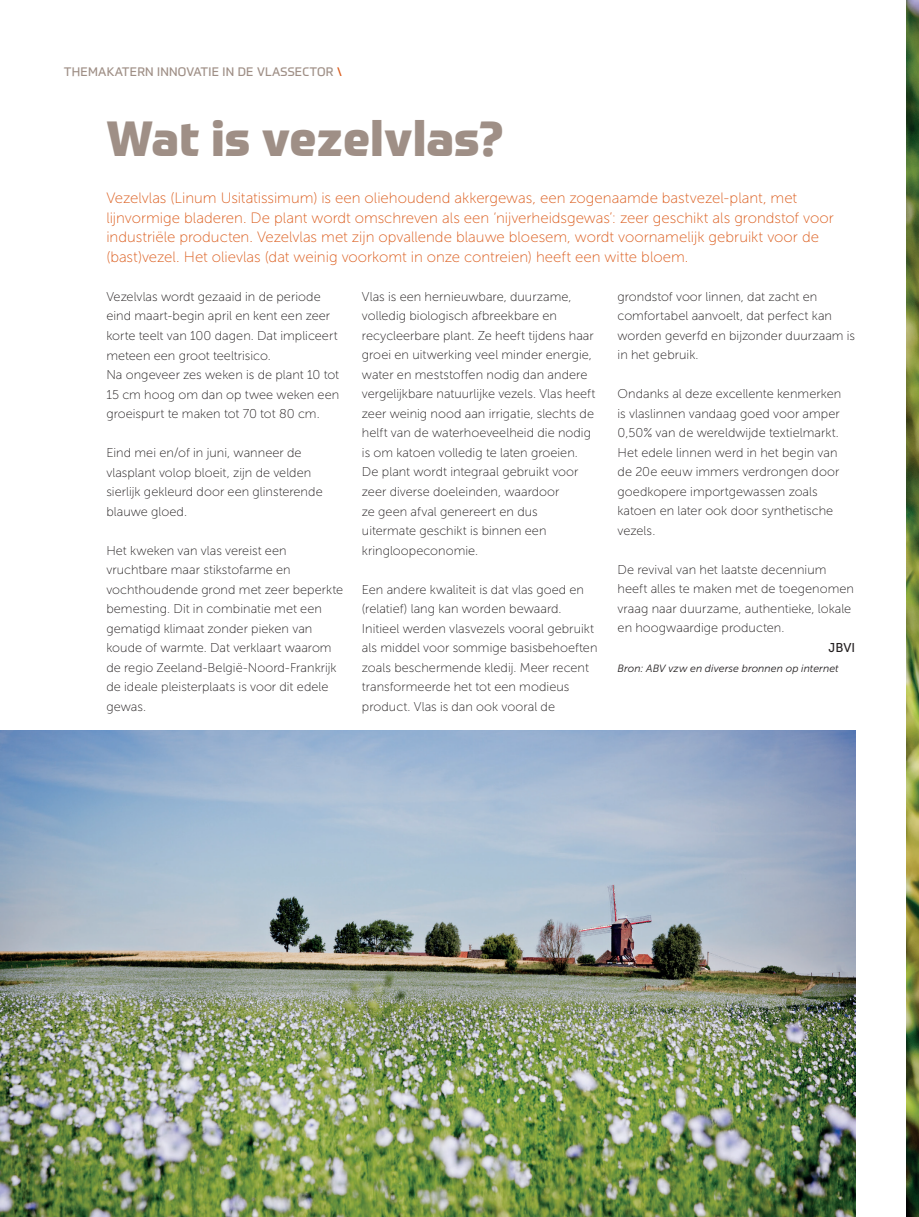
<style>
.page{position:relative;width:919px;height:1217px;background:#fff}
.page>*{position:absolute;margin:0;border:0;box-sizing:border-box;transform-origin:0 0}
.t1{font:800 48px "Prometo";letter-spacing:.01em;color:#9f8f86}
.t2{font:15px/19.5px "Museo Sans 100";color:#db5c1c}
.t3{font:12.75px/19.5px "Museo Sans 100";color:#231f20}
.t4{font:12.75px "Museo Sans 500";color:#231f20}
.t5{font:12px "Prometo";letter-spacing:.02em;color:#9f8f86}
.t6{font:italic 10.5px "Museo Sans 300";letter-spacing:.01em;color:#231f20}
.s1{color:#db5c1c}
</style>
<div class="page">
<img style="left:0;top:730px;width:855px;height:486px">
<img style="left:906px;top:0;width:12px;height:1216px">
<p class="t5" style="left:64px;top:64px;width:279px">THEMAKATERN INNOVATIE IN DE VLASSECTOR <span class="s1">\</span></p>
<h1 class="t1" style="left:106px;top:108px;width:398px">Wat is vezelvlas?</h1>
<p class="t2" style="left:106px;top:189px;width:728px">Vezelvlas (Linum Usitatissimum) is een oliehoudend akkergewas, een zogenaamde bastvezel-plant, met lijnvormige bladeren. De plant wordt omschreven als een ‘nijverheidsgewas’: zeer geschikt als grondstof voor industriële producten. Vezelvlas met zijn opvallende blauwe bloesem, wordt voornamelijk gebruikt voor de (bast)vezel. Het olievlas (dat weinig voorkomt in onze contreien) heeft een witte bloem.</p>
<p class="t3" style="left:106px;top:287px;width:234px">Vezelvlas wordt gezaaid in de periode eind maart-begin april en kent een zeer korte teelt van 100 dagen. Dat impliceert meteen een groot teeltrisico.<br>Na ongeveer zes weken is de plant 10 tot 15 cm hoog om dan op twee weken een groeispurt te maken tot 70 tot 80 cm.</p>
<p class="t3" style="left:106px;top:443px;width:218px">Eind mei en/of in juni, wanneer de vlasplant volop bloeit, zijn de velden sierlijk gekleurd door een glinsterende blauwe gloed.</p>
<p class="t3" style="left:106px;top:540px;width:238px">Het kweken van vlas vereist een vruchtbare maar stikstofarme en vochthoudende grond met zeer beperkte bemesting. Dit in combinatie met een gematigd klimaat zonder pieken van koude of warmte. Dat verklaart waarom de regio Zeeland-België-Noord-Frankrijk de ideale pleisterplaats is voor dit edele gewas.</p>
<p class="t3" style="left:617px;top:287px;width:239px">grondstof voor linnen, dat zacht en comfortabel aanvoelt, dat perfect kan worden geverfd en bijzonder duurzaam is in het gebruik.</p>
<p class="t3" style="left:617px;top:384px;width:225px">Ondanks al deze excellente kenmerken is vlaslinnen vandaag goed voor amper 0,50% van de wereldwijde textielmarkt.<br>Het edele linnen werd in het begin van de 20e eeuw immers verdrongen door goedkopere importgewassen zoals katoen en later ook door synthetische vezels.</p>
<p class="t3" style="left:617px;top:560px;width:238px">De revival van het laatste decennium heeft alles te maken met de toegenomen vraag naar duurzame, authentieke, lokale en hoogwaardige producten.</p>
<p class="t4" style="left:828px;top:640px;width:28px">JBVI</p>
<p class="t6" style="left:617px;top:662px;width:222px">Bron: ABV vzw en diverse bronnen op internet</p>
<p class="t3" style="left:362px;top:287px;width:235px">Vlas is een hernieuwbare, duurzame, volledig biologisch afbreekbare en recycleerbare plant. Ze heeft tijdens haar groei en uitwerking veel minder energie, water en meststoffen nodig dan andere vergelijkbare natuurlijke vezels. Vlas heeft zeer weinig nood aan irrigatie, slechts de helft van de waterhoeveelheid die nodig is om katoen volledig te laten groeien.<br>De plant wordt integraal gebruikt voor zeer diverse doeleinden, waardoor<br>ze geen afval genereert en dus<br>uitermate geschikt is binnen een kringloopeconomie.</p>
<p class="t3" style="left:362px;top:579px;width:237px">Een andere kwaliteit is dat vlas goed en (relatief) lang kan worden bewaard.<br>Initieel werden vlasvezels vooral gebruikt als middel voor sommige basisbehoeften zoals beschermende kledij. Meer recent transformeerde het tot een modieus product. Vlas is dan ook vooral de</p>
</div>
